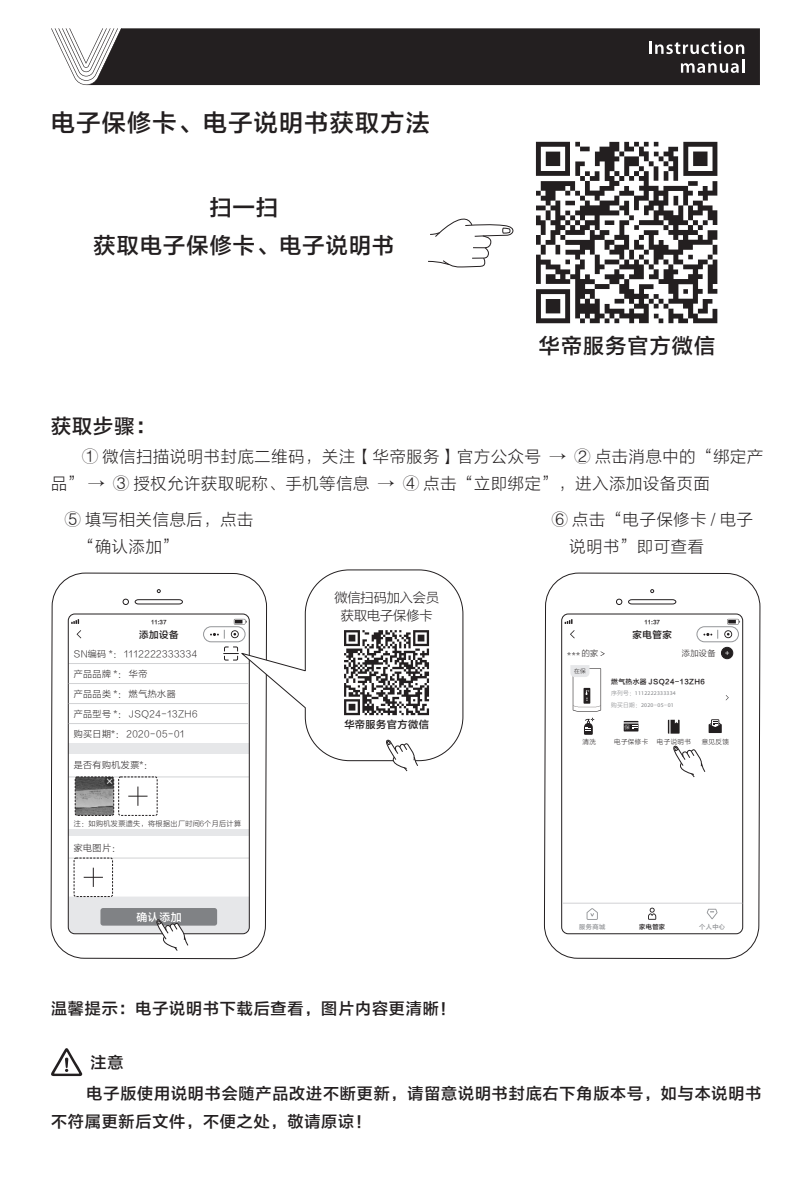
<style>
.page{position:relative;width:811px;height:1191px;background:#fff}
.page>*{position:absolute;margin:0;border:0;box-sizing:border-box;transform-origin:0 0}
.t1{font:24px "FZLTZHK GBK1 0";letter-spacing:.055em;color:#231f20}
.t2{font:22px/37.8px "FZLTZHK GBK1 0";letter-spacing:.055em;color:#231f20;text-align:center}
.t3{font:21px "FZLTZHK GBK1 0";letter-spacing:.055em;color:#231f20}
.t4{font:20px "FZLTZHK GBK1 0";color:#231f20}
.t5{font:16px/27.6px "FZLTXHJW GB1 0";letter-spacing:.055em;color:#231f20}
.t6{font:16px/27.4px "FZLTZHK GBK1 0";letter-spacing:.055em;color:#231f20}
.t7{font:13.2px/18px "FZLTXHJW GB1 0";color:#231f20;text-align:center}
.t8{font:10.8px "FZLTZHK GBK1 0";color:#fff}
.t9{font:10.2px "FZLTZHK GBK1 0";letter-spacing:.04em;color:#231f20}
.t10{font:9.4px "FZLTZHK GBK1 0";letter-spacing:.055em;color:#231f20}
.t11{font:9px "FZLTXHJW GB1 0";letter-spacing:.055em;color:#231f20}
.t12{font:8.2px "FZLTXHJW GB1 0";color:#231f20}
.t13{font:7px "FZLTXHJW GB1 0";letter-spacing:.055em;color:#231f20}
.t14{font:6.8px "FZLTZHK GBK1 0";letter-spacing:.055em;color:#231f20}
.t15{font:6.6px "FZLTXHJW GB1 0";letter-spacing:.055em;color:#231f20}
.t16{font:6.2px "FZLTZHK GBK1 0";letter-spacing:.055em;color:#939598}
.t17{font:6.2px "FZLTZHK GBK1 0";color:#231f20}
.t18{font:5.6px/11.4px "Myriad Pro";letter-spacing:.04em;color:#808285}
.t19{font:5.6px "FZLTXHJW GB1 0";color:#231f20}
.t20{font:5.4px "FZLTZHK GBK1 0";color:#231f20}
.t21{font:5.4px "FZLTXHJW GB1 0";color:#fff}
.s1{font-family:"FZLTXHJW GB1 0"}
</style>
<div class="page">
<svg style="left:51px;top:1048px;width:32px;height:28px"></svg>
<svg style="left:428px;top:218px;width:86px;height:50px"></svg>
<svg style="left:50px;top:572px;width:217px;height:387px"></svg>
<svg style="left:123px;top:599px;width:6px;height:6px"></svg>
<svg style="left:157px;top:589px;width:4px;height:4px"></svg>
<svg style="left:135px;top:599px;width:48px;height:5px"></svg>
<div style="left:68px;top:613px;width:182px;height:321px;border:1px solid #231f20;border-radius:7px"></div>
<svg style="left:71px;top:619px;width:8px;height:5px"></svg>
<svg style="left:234px;top:619px;width:5px;height:5px"></svg>
<svg style="left:77px;top:630px;width:4px;height:8px"></svg>
<div style="left:203px;top:626px;width:42px;height:16px;border:1px solid #939598;border-radius:8px"></div>
<svg style="left:210px;top:630px;width:15px;height:8px"></svg>
<div style="left:118px;top:776px;width:39px;height:39px;border:1px dashed #231f20;border-radius:2px"></div>
<svg style="left:128px;top:786px;width:19px;height:19px"></svg>
<div style="left:74px;top:858px;width:39px;height:38px;border:1px dashed #231f20;border-radius:2px"></div>
<svg style="left:84px;top:867px;width:19px;height:20px"></svg>
<svg style="left:231px;top:630px;width:8px;height:8px"></svg>
<hr style="left:69px;top:683px;width:180px;height:1px;background:#d1d2d4">
<hr style="left:69px;top:703px;width:180px;height:1px;background:#d1d2d4">
<hr style="left:69px;top:723px;width:180px;height:1px;background:#d1d2d4">
<img style="left:75px;top:777px;width:39px;height:38px;border-radius:2px">
<div style="left:75px;top:776px;width:39px;height:39px;border:1px dashed #231f20;border-radius:2px"></div>
<svg style="left:68px;top:896px;width:181px;height:55px"></svg>
<svg style="left:223px;top:646px;width:16px;height:61px"></svg>
<svg style="left:239px;top:569px;width:224px;height:192px"></svg>
<svg style="left:384px;top:738px;width:34px;height:33px"></svg>
<svg style="left:544px;top:572px;width:216px;height:387px"></svg>
<svg style="left:616px;top:599px;width:6px;height:6px"></svg>
<svg style="left:650px;top:589px;width:4px;height:4px"></svg>
<svg style="left:628px;top:599px;width:48px;height:5px"></svg>
<div style="left:561px;top:613px;width:182px;height:321px;border:1px solid #231f20;border-radius:7px"></div>
<svg style="left:564px;top:619px;width:8px;height:5px"></svg>
<svg style="left:727px;top:619px;width:13px;height:5px"></svg>
<svg style="left:570px;top:630px;width:5px;height:8px"></svg>
<div style="left:696px;top:626px;width:42px;height:16px;border:1px solid #939598;border-radius:8px"></div>
<svg style="left:703px;top:630px;width:15px;height:8px"></svg>
<svg style="left:724px;top:630px;width:8px;height:8px"></svg>
<svg style="left:600px;top:651px;width:5px;height:5px"></svg>
<div style="left:721px;top:647px;width:12px;height:12px;background:#231f20;border:1px solid #231f20;border-radius:50%"></div>
<svg style="left:725px;top:651px;width:4px;height:4px"></svg>
<svg style="left:725px;top:695px;width:3px;height:5px"></svg>
<svg style="left:623px;top:721px;width:15px;height:10px"></svg>
<svg style="left:668px;top:719px;width:11px;height:14px"></svg>
<svg style="left:708px;top:719px;width:14px;height:14px"></svg>
<svg style="left:586px;top:908px;width:12px;height:12px"></svg>
<svg style="left:707px;top:908px;width:10px;height:11px"></svg>
<svg style="left:648px;top:907px;width:8px;height:12px"></svg>
<hr style="left:562px;top:903px;width:180px;height:1px;background:#d1d2d4">
<svg style="left:570px;top:665px;width:31px;height:70px"></svg>
<svg style="left:536px;top:142px;width:181px;height:181px"></svg>
<svg style="left:344px;top:630px;width:85px;height:85px"></svg>
<svg style="left:51px;top:28px;width:709px;height:57px;background:#373435"></svg>
<h1 class="t1" style="left:51px;top:109px;width:380px">电子保修卡、电子说明书获取方法</h1>
<h2 class="t2" style="left:94px;top:189px;width:302px">扫一扫<br>获取电子保修卡、电子说明书</h2>
<h3 class="t3" style="left:539px;top:334px;width:178px">华帝服务官方微信</h3>
<p class="t4" style="left:51px;top:415px;width:106px">获取步骤：</p>
<p class="t5" style="left:51px;top:443px;width:713px;text-indent:31px">① 微信扫描说明书封底二维码，关注【华帝服务】官方公众号 → ② 点击消息中的“绑定产品” → ③ 授权允许获取昵称、手机等信息 → ④ 点击“立即绑定”，进入添加设备页面</p>
<p class="t5" style="left:78px;top:506px;width:177px;text-indent:-13px">⑤ 填写相关信息后，点击“确认添加”</p>
<p class="t20" style="left:151px;top:619px;width:17px">11:37</p>
<p class="t10" style="left:139px;top:629px;width:41px">添加设备</p>
<p class="t11" style="left:74px;top:649px;width:125px">SN编码 *： 1112222333334</p>
<p class="t11" style="left:74px;top:669px;width:75px">产品品牌 *： 华帝</p>
<p class="t11" style="left:74px;top:689px;width:104px">产品品类 *： 燃气热水器</p>
<p class="t11" style="left:74px;top:709px;width:125px">产品型号 *： JSQ24-13ZH6</p>
<p class="t11" style="left:74px;top:728px;width:112px">购买日期*： 2020-05-01</p>
<p class="t11" style="left:74px;top:760px;width:80px">是否有购机发票*：</p>
<p class="t13" style="left:74px;top:819px;width:169px">注：如购机发票遗失，将根据出厂时间6个月后计算</p>
<p class="t11" style="left:74px;top:842px;width:48px">家电图片：</p>
<p class="t8" style="left:136px;top:911px;width:47px">确认添加</p>
<p class="t7" style="left:334px;top:589px;width:106px">微信扫码加入会员获取电子保修卡</p>
<p class="t9" style="left:344px;top:718px;width:86px">华帝服务官方微信</p>
<p class="t6" style="left:51px;top:995px;width:406px">温馨提示：电子说明书下载后查看，图片内容更清晰！</p>
<p class="t6" style="left:91px;top:1049px;width:34px">注意</p>
<p class="t5" style="left:569px;top:506px;width:185px;text-indent:-18px">⑥ 点击“电子保修卡 / 电子说明书”即可查看</p>
<p class="t20" style="left:644px;top:619px;width:17px">11:37</p>
<p class="t10" style="left:632px;top:629px;width:41px">家电管家</p>
<p class="t11" style="left:567px;top:650px;width:33px">*** <sup>的家</sup></p>
<p class="t12" style="left:682px;top:648px;width:35px">添加设备</p>
<p class="t14" style="left:611px;top:677px;width:95px">燃气热水器 JSQ24-13ZH6</p>
<p class="t18" style="left:611px;top:688px;width:66px"><span class="s1">序列号：</span>1112222333334<span class="s1">购买日期：</span>2020<span class="s1">-</span>05<span class="s1">-</span>01</p>
<p class="t21" style="left:624px;top:724px;width:7px">保</p>
<p class="t15" style="left:582px;top:738px;width:15px">清洗</p>
<p class="t15" style="left:614px;top:738px;width:36px">电子保修卡</p>
<p class="t15" style="left:657px;top:738px;width:36px">电子说明书</p>
<p class="t15" style="left:701px;top:738px;width:29px">意见反馈</p>
<p class="t19" style="left:574px;top:668px;width:13px">在保</p>
<p class="t16" style="left:579px;top:923px;width:28px">服务商城</p>
<p class="t17" style="left:639px;top:923px;width:28px">家电管家</p>
<p class="t16" style="left:699px;top:923px;width:28px">个人中心</p>
<p class="t6" style="left:51px;top:1080px;width:712px;text-indent:35px">电子版使用说明书会随产品改进不断更新，请留意说明书封底右下角版本号，如与本说明书不符属更新后文件，不便之处，敬请原谅！</p>
</div>
